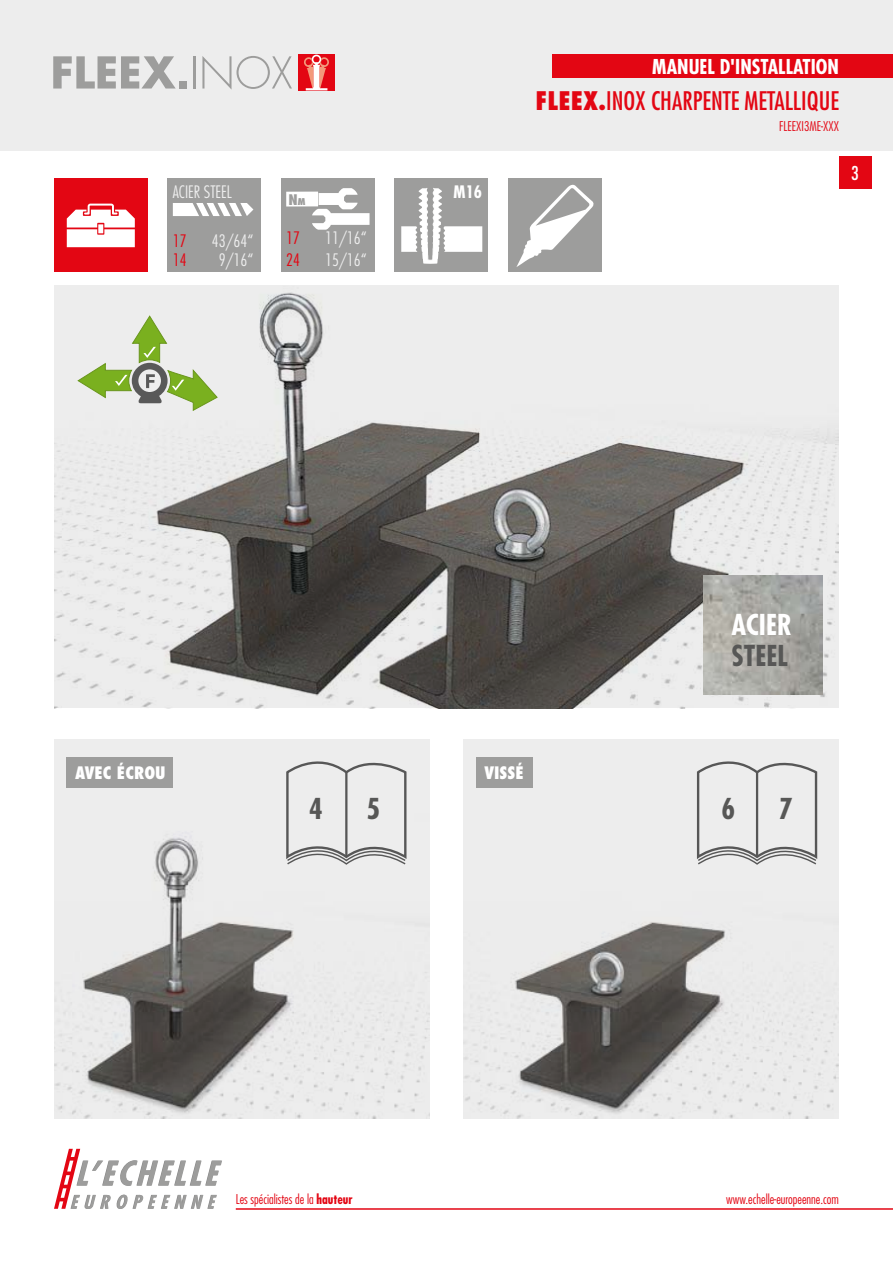
<style>
.page{position:relative;width:893px;height:1263px;background:#fff}
.page>*{position:absolute;margin:0;border:0;box-sizing:border-box;transform-origin:0 0}
.t1{font:700 condensed 28.05px "Futura Std";color:#575756}
.t2{font:700 condensed 28.05px "Futura Std";color:#fff}
.t3{font:condensed 24.9px "Futura Std";color:#e30613}
.t4{font:700 condensed 19.95px "Futura Std";color:#fff}
.t5{font:condensed 18.6px "Futura Std";color:#fff}
.t6{font:300 condensed 16.8px "Futura Std";color:#ededed}
.t7{font:800 condensed 16.8px "Futura Std";color:#fff}
.t8{font:300 condensed 16.8px "Futura Std";color:#e30613}
.t9{font:700 condensed 16.8px "Futura Std";color:#fff}
.t10{font:800 condensed 14.25px "Futura Std";color:#9d9d9c}
.t11{font:300 condensed 13.2px "Futura Std";color:#e30613}
.t12{font:300 condensed 13.05px "Futura Std";color:#e30613}
.s1{font-weight:800}
.s2{font-size:9.15px}
.s3{font-weight:700}
</style>
<div class="page">
<img style="left:54px;top:285px;width:785px;height:423px">
<div style="left:0;top:0;width:893px;height:150px;background:#ededed"></div>
<div style="left:553px;top:54px;width:340px;height:24px;background:#e30613"></div>
<svg style="left:53px;top:56px;width:123px;height:33px"></svg>
<hr style="left:193px;top:56px;width:3px;height:33px;background:#9d9d9c">
<svg style="left:202px;top:56px;width:90px;height:34px"></svg>
<div style="left:298px;top:54px;width:36px;height:36px;background:#e30613"></div>
<svg style="left:304px;top:55px;width:25px;height:35px"></svg>
<div style="left:180px;top:81px;width:7px;height:8px;background:#9d9d9c"></div>
<svg style="left:54px;top:1149px;width:168px;height:60px"></svg>
<hr style="left:236px;top:1208px;width:657px;height:2px;background:#e30613">
<div style="left:54px;top:179px;width:94px;height:93px;background:#e30613"></div>
<div style="left:395px;top:179px;width:93px;height:93px;background:#9d9d9c"></div>
<div style="left:508px;top:179px;width:94px;height:93px;background:#9d9d9c"></div>
<svg style="left:67px;top:203px;width:68px;height:44px"></svg>
<div style="left:281px;top:179px;width:94px;height:93px;background:#9d9d9c"></div>
<div style="left:168px;top:179px;width:93px;height:93px;background:#9d9d9c"></div>
<svg style="left:173px;top:203px;width:80px;height:13px"></svg>
<div style="left:839px;top:156px;width:32px;height:33px;background:#e30613"></div>
<svg style="left:286px;top:188px;width:84px;height:42px"></svg>
<svg style="left:401px;top:188px;width:81px;height:76px"></svg>
<svg style="left:516px;top:184px;width:78px;height:83px"></svg>
<div style="left:54px;top:739px;width:375px;height:380px;background:#ededed"></div>
<div style="left:463px;top:739px;width:376px;height:380px;background:#ededed"></div>
<svg style="left:77px;top:315px;width:141px;height:96px;background:#cbd6b8"></svg>
<img style="left:703px;top:575px;width:119px;height:120px">
<div style="left:67px;top:757px;width:106px;height:30px;background:#9d9d9c"></div>
<div style="left:476px;top:757px;width:57px;height:30px;background:#9d9d9c"></div>
<svg style="left:286px;top:761px;width:121px;height:52px"></svg>
<hr style="left:345px;top:773px;width:2px;height:83px;background:#575757">
<svg style="left:697px;top:761px;width:121px;height:52px"></svg>
<hr style="left:756px;top:773px;width:2px;height:83px;background:#575757">
<img style="left:54px;top:813px;width:375px;height:306px">
<img style="left:463px;top:813px;width:376px;height:306px">
<h3 class="t4" style="left:652px;top:54px;width:188px">MANUEL 'D INSTALLATION</h3>
<h2 class="t3" style="left:535px;top:86px;width:305px"><span class="s1">FLEEX.</span>INOX CHARPENTE METALLIQUE</h2>
<p class="t12" style="left:779px;top:118px;width:61px">FLEEXI3ME-XXX</p>
<h3 class="t5" style="left:851px;top:162px;width:9px">3</h3>
<p class="t6" style="left:173px;top:182px;width:60px">ACIER STEEL</p>
<p class="t10" style="left:288px;top:190px;width:18px">N<span class="s2">M</span></p>
<p class="t9" style="left:454px;top:181px;width:30px">M16</p>
<p class="t8" style="left:173px;top:231px;width:15px">17</p>
<p class="t6" style="left:212px;top:231px;width:43px">43/64”</p>
<p class="t8" style="left:286px;top:228px;width:15px">17</p>
<p class="t6" style="left:325px;top:228px;width:43px">11/16”</p>
<p class="t8" style="left:173px;top:250px;width:15px">14</p>
<p class="t6" style="left:219px;top:250px;width:36px">9/16”</p>
<p class="t8" style="left:286px;top:250px;width:15px">24</p>
<p class="t6" style="left:325px;top:250px;width:43px">15/16”</p>
<p class="t7" style="left:75px;top:762px;width:92px">AVEC ÉCROU</p>
<h1 class="t1" style="left:309px;top:791px;width:15px">4</h1>
<h1 class="t1" style="left:367px;top:791px;width:15px">5</h1>
<p class="t7" style="left:484px;top:762px;width:41px">VISSÉ</p>
<h1 class="t2" style="left:731px;top:607px;width:62px">ACIER</h1>
<h1 class="t1" style="left:731px;top:638px;width:13px">STEEL</h1>
<h1 class="t1" style="left:721px;top:791px;width:15px">6</h1>
<h1 class="t1" style="left:779px;top:791px;width:15px">7</h1>
<p class="t11" style="left:236px;top:1192px;width:118px">Les spécialistes de la <span class="s3">HAUTEUR</span></p>
<p class="t11" style="left:726px;top:1192px;width:114px">www.echelle-europeenne.com</p>
</div>
